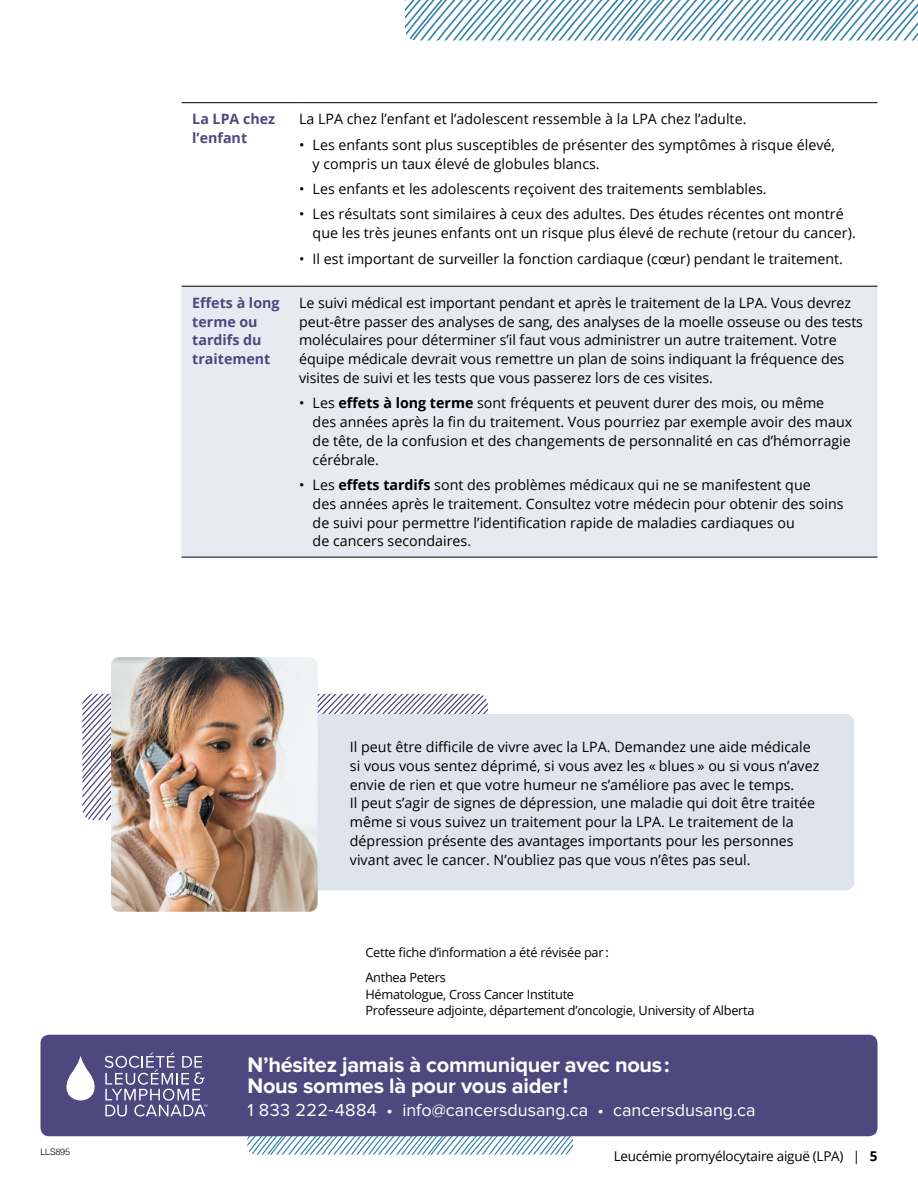
<style>
.page{position:relative;width:918px;height:1188px;background:#fff}
.page>*{position:absolute;margin:0;border:0;box-sizing:border-box;transform-origin:0 0}
.t1{font:700 21.75px/21px "Proxima Nova";letter-spacing:-.01em;color:#fff}
.t2{font:18px "Proxima Nova";color:#fff}
.t3{font:14.25px/18.8px "Open Sans";color:#000}
.t4{font:700 14.25px/18.8px "Open Sans";color:#4e487f}
.t5{font:13.5px "Open Sans";letter-spacing:-.02em;color:#000}
.t6{font:12.75px/25.5px "Open Sans";letter-spacing:-.02em;color:#000}
.t7{font:300 9px "Helvetica";letter-spacing:-.02em;color:#000}
.s1{font-weight:700}
</style>
<div class="page">
<svg style="left:82px;top:694px;width:406px;height:126px"></svg>
<div style="left:152px;top:714px;width:702px;height:176px;background:#dde4ec;border-radius:9px"></div>
<svg style="left:405px;top:0;width:513px;height:40px"></svg>
<svg style="left:247px;top:1136px;width:326px;height:19px"></svg>
<div style="left:40px;top:1035px;width:837px;height:101px;background:#4e487f;border-radius:9px"></div>
<div style="left:181px;top:287px;width:697px;height:270px;background:#e7ebf1"></div>
<hr style="left:181px;top:557px;width:118px;height:1px;background:#000">
<hr style="left:299px;top:557px;width:579px;height:1px;background:#000">
<hr style="left:181px;top:286px;width:118px;height:1px;background:#000">
<hr style="left:299px;top:286px;width:579px;height:1px;background:#000">
<hr style="left:181px;top:102px;width:118px;height:1px;background:#000">
<hr style="left:299px;top:102px;width:579px;height:1px;background:#000">
<img style="left:111px;top:657px;width:207px;height:255px">
<svg style="left:66px;top:1053px;width:142px;height:64px"></svg>
<p class="t7" style="left:40px;top:1144px;width:31px">LLS895</p>
<p class="t4" style="left:192px;top:109px;width:84px">La LPA chez l’enfant</p>
<p class="t3" style="left:299px;top:109px;width:449px">La LPA chez l’enfant et l’adolescent ressemble à la LPA chez l’adulte.</p>
<p class="t3" style="left:313px;top:135px;width:524px;text-indent:-13px">• Les enfants sont plus susceptibles de présenter des symptômes à risque élevé, y compris un taux élevé de globules blancs.</p>
<p class="t3" style="left:299px;top:179px;width:469px">• Les enfants et les adolescents reçoivent des traitements semblables.</p>
<p class="t3" style="left:313px;top:205px;width:545px;text-indent:-13px">• Les résultats sont similaires à ceux des adultes. Des études récentes ont montré que les très jeunes enfants ont un risque plus élevé de rechute (retour du cancer).</p>
<p class="t3" style="left:299px;top:249px;width:545px">• Il est important de surveiller la fonction cardiaque (cœur) pendant le traitement.</p>
<p class="t4" style="left:192px;top:293px;width:89px">Effets à long terme ou tardifs du traitement</p>
<p class="t3" style="left:299px;top:293px;width:565px">Le suivi médical est important pendant et après le traitement de la LPA. Vous devrez peut-être passer des analyses de sang, des analyses de la moelle osseuse ou des tests moléculaires pour déterminer s’il faut vous administrer un autre traitement. Votre équipe médicale devrait vous remettre un plan de soins indiquant la fréquence des visites de suivi et les tests que vous passerez lors de ces visites.</p>
<p class="t3" style="left:313px;top:393px;width:541px;text-indent:-13px">• Les <span class="s1">effets à long terme</span> sont fréquents et peuvent durer des mois, ou même<br>des années après la fin du traitement. Vous pourriez par exemple avoir des maux de tête, de la confusion et des changements de personnalité en cas d’hémorragie cérébrale.</p>
<p class="t3" style="left:313px;top:475px;width:532px;text-indent:-13px">• Les <span class="s1">effets tardifs</span> sont des problèmes médicaux qui ne se manifestent que<br>des années après le traitement. Consultez votre médecin pour obtenir des soins de suivi pour permettre l’identification rapide de maladies cardiaques ou<br>de cancers secondaires.</p>
<p class="t3" style="left:350px;top:737px;width:471px">Il peut être difficile de vivre avec la LPA. Demandez une aide médicale si vous vous sentez déprimé, si vous avez les « blues » ou si vous n’avez envie de rien et que votre humeur ne s’améliore pas avec le temps.<br>Il peut s’agir de signes de dépression, une maladie qui doit être traitée même si vous suivez un traitement pour la LPA. Le traitement de la dépression présente des avantages importants pour les personnes vivant avec le cancer. N’oubliez pas que vous n’êtes pas seul.</p>
<p class="t6" style="left:365px;top:939px;width:245px">Cette fiche d’information a été révisée par :<br>Anthea Peters</p>
<p class="t6" style="left:365px;top:986px;width:391px;line-height:16.5px">Hématologue, Cross Cancer Institute<br>Professeure adjointe, département d’oncologie, University of Alberta</p>
<h1 class="t1" style="left:248px;top:1054px;width:424px">N’hésitez jamais à communiquer avec nous:<br>Nous sommes là pour vous aider!</h1>
<p class="t2" style="left:248px;top:1100px;width:510px">1 833 222-4884 • info@cancersdusang.ca • cancersdusang.ca</p>
<p class="t5" style="left:614px;top:1147px;width:265px">Leucémie promyélocytaire aiguë (LPA) | <span class="s1">5</span></p>
</div>
